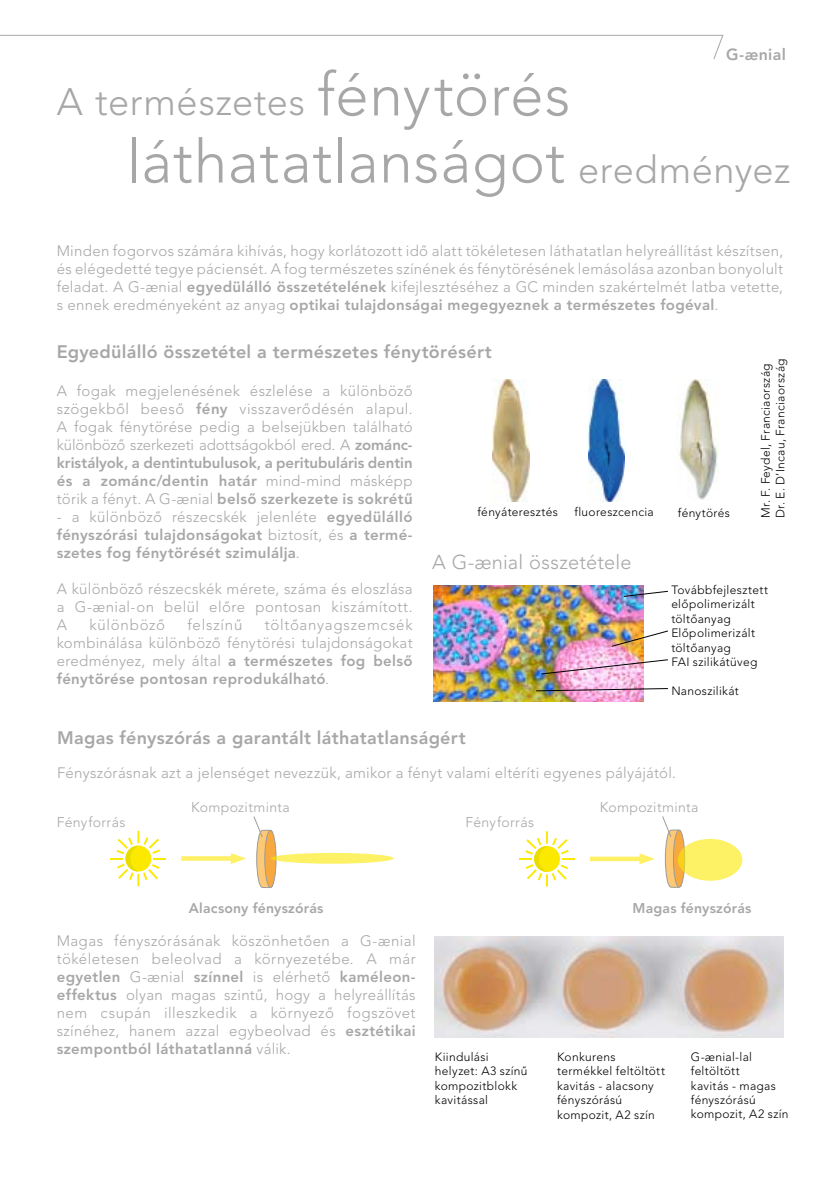
<style>
.page{position:relative;width:840px;height:1191px;background:#fff}
.page>*{position:absolute;margin:0;border:0;box-sizing:border-box;transform-origin:0 0}
.t1{font:300 60px "Avenir";letter-spacing:.01em;color:#a7a7a8}
.t2{font:300 38px "Avenir";letter-spacing:.015em;color:#a7a7a8}
.t3{font:300 20px "Avenir";letter-spacing:.01em;color:#a7a7a8}
.t4{font:800 18px "Avenir";letter-spacing:.015em;color:#a7a7a8}
.t5{font:800 16px "Avenir";color:#a7a7a8}
.t6{font:300 15px/18px "Avenir";letter-spacing:.02em;color:#a7a7a8;text-align:justify}
.t7{font:800 15px/18px "Avenir";letter-spacing:.025em;color:#a7a7a8;text-align:justify}
.t8{font:300 15px "Avenir";letter-spacing:.05em;color:#a7a7a8}
.t9{font:300 14px "Avenir";letter-spacing:.025em;color:#a7a7a8}
.t10{font:800 14px "Avenir";letter-spacing:.015em;color:#a7a7a8}
.t11{font:300 12px/14.4px "Avenir";letter-spacing:.025em;color:#000}
.s1{font-size:60px}
.s2{font-size:38px}
.s3{font-weight:800}
.s4{font-weight:300}
</style>
<div class="page">
<svg style="left:0;top:34px;width:723px;height:25px"></svg>
<img style="left:434px;top:936px;width:348px;height:101px">
<svg style="left:111px;top:831px;width:55px;height:55px"></svg>
<svg style="left:181px;top:853px;width:65px;height:11px"></svg>
<svg style="left:253px;top:816px;width:23px;height:72px"></svg>
<div style="left:271px;top:853px;width:122px;height:10px;background:#fdf166;border-radius:50%"></div>
<svg style="left:519px;top:831px;width:55px;height:55px"></svg>
<svg style="left:589px;top:853px;width:65px;height:11px"></svg>
<svg style="left:662px;top:816px;width:22px;height:72px"></svg>
<svg style="left:677px;top:839px;width:65px;height:41px;fill:#fdf166"></svg>
<img style="left:492px;top:379px;width:37px;height:123px">
<img style="left:588px;top:379px;width:36px;height:122px">
<img style="left:678px;top:379px;width:40px;height:121px">
<img style="left:433px;top:585px;width:210px;height:117px">
<svg style="left:622px;top:590px;width:46px;height:7px"></svg>
<svg style="left:610px;top:630px;width:58px;height:17px"></svg>
<img style="left:540px;top:659px;width:128px;height:16px">
<svg style="left:535px;top:687px;width:133px;height:4px"></svg>
<p class="t5" style="left:725px;top:45px;width:61px">G-≥nial</p>
<h2 class="t2" style="left:57px;top:80px;width:515px">A természetes <span class="s1">fénytörés</span></h2>
<h1 class="t1" style="left:126px;top:127px;width:665px">láthatatlanságot <span class="s2">eredményez</span></h1>
<p class="t6" style="left:57px;top:242px;width:727px">Minden fogorvos számára kihívás, hogy korlátozott idô alatt tökéletesen láthatatlan helyreállítást készítsen, és elégedetté tegye páciensét. A fog természetes színének és fénytörésének lemásolása azonban bonyolult feladat. A G-≥nial <span class="s3">egyedülálló összetételének</span> kifejlesztéséhez a GC minden szakértelmét latba vetette, s ennek eredményeként az anyag <span class="s3">optikai tulajdonságai megegyeznek a természetes fogéval</span>.</p>
<p class="t4" style="left:57px;top:341px;width:436px">Egyedülálló összetétel a természetes fénytörésért</p>
<p class="t11" style="left:758px;top:518px;width:161px;rotate:-90deg">Mr. F. Feydel, Franciaország<br>Dr. E. D’Incau, Franciaország</p>
<p class="t6" style="left:57px;top:382px;width:357px">A fogak megjelenésének észlelése a különbözô szögekbôl beesô <span class="s3">fény</span> visszaverôdésén alapul.<br>A fogak fénytörése pedig a belsejükben található különbözô szerkezeti adottságokból ered. A <span class="s3">zománc&shy;kristályok, a dentintubulusok, a peritubuláris dentin és a zománc/dentin határ</span> mind-mind másképp törik a fényt. A G-≥nial <span class="s3">belsô szerkezete is sokrétû</span></p>
<p class="t7" style="left:57px;top:509px;width:357px"><span class="s4">- a különbözô részecskék jelenléte</span> egyedülálló fényszórási tulajdonságokat <span class="s4">biztosít, és</span> a termé&shy;szetes fog fénytörését szimulálja<span class="s4">.</span></p>
<p class="t6" style="left:57px;top:580px;width:357px">A különbözô részecskék mérete, száma és eloszlása a G-≥nial-on belül elôre pontosan kiszámított.<br>A</p>
<p class="t11" style="left:477px;top:505px;width:82px">fényáteresztés</p>
<p class="t11" style="left:574px;top:505px;width:81px">fluoreszcencia</p>
<p class="t11" style="left:677px;top:505px;width:54px">fénytörés</p>
<h3 class="t3" style="left:432px;top:550px;width:201px">A G-≥nial összetétele</h3>
<p class="t11" style="left:671px;top:583px;width:98px">Továbbfejlesztett elôpolimerizált töltôanyag<br>Elôpolimerizált töltôanyag<br>FAI szilikátüveg</p>
<p class="t11" style="left:671px;top:684px;width:69px">Nanoszilikát</p>
<p class="t8" style="left:89px;top:616px;width:77px">különbözô</p>
<p class="t8" style="left:187px;top:616px;width:56px">felszínû</p>
<p class="t6" style="left:57px;top:616px;width:357px;text-indent:208px">töltôanyagszemcsék kombinálása különbözô fénytörési tulajdonságokat eredményez, mely által <span class="s3">a természetes fog belsô fénytörése pontosan reprodukálható</span>.</p>
<p class="t4" style="left:57px;top:727px;width:410px">Magas fényszórás a garantált láthatatlanságért</p>
<p class="t6" style="left:57px;top:764px;width:620px">Fényszórásnak azt a jelenséget nevezzük, amikor a fényt valami eltéríti egyenes pályájától.</p>
<p class="t9" style="left:57px;top:814px;width:70px">Fényforrás</p>
<p class="t9" style="left:191px;top:799px;width:100px">Kompozitminta</p>
<p class="t9" style="left:465px;top:814px;width:70px">Fényforrás</p>
<p class="t9" style="left:599px;top:799px;width:100px">Kompozitminta</p>
<p class="t10" style="left:189px;top:899px;width:136px">Alacsony fényszórás</p>
<p class="t6" style="left:57px;top:932px;width:360px">Magas fényszórásának köszönhetôen a G-≥nial tökéletesen beleolvad a környezetébe. A már <span class="s3">egyetlen</span> G-≥nial <span class="s3">színnel</span> is elérhetô <span class="s3">kaméleon&shy;effektus</span> olyan magas szintû, hogy a helyreállítás nem csupán illeszkedik a környezô fogszövet színéhez, hanem azzal egybeolvad és <span class="s3">esztétikai szempontból láthatatlanná</span> válik.</p>
<p class="t10" style="left:632px;top:899px;width:120px">Magas fényszórás</p>
<p class="t11" style="left:434px;top:1049px;width:94px">Kiindulási helyzet: A3 színû kompozitblokk kavitással</p>
<p class="t11" style="left:557px;top:1049px;width:109px">Konkurens termékkel feltöltött kavitás - alacsony fényszórású kompozit, A2 szín</p>
<p class="t11" style="left:690px;top:1049px;width:99px">G-≥nial-lal feltöltött<br>kavitás - magas fényszórású kompozit, A2 szín</p>
</div>
